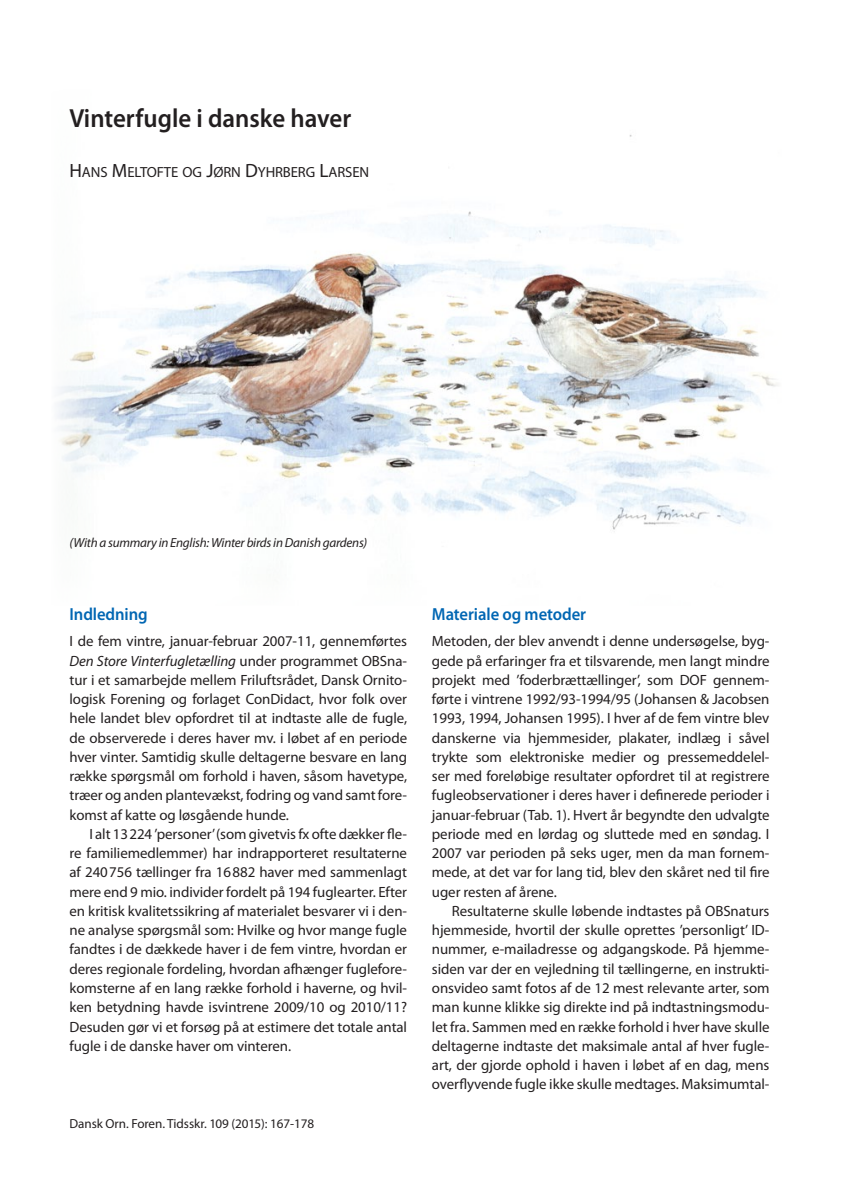
<style>
.page{position:relative;width:844px;height:1191px;background:#fff}
.page>*{position:absolute;margin:0;border:0;box-sizing:border-box;transform-origin:0 0}
.t1{font:600 26.25px "Myriad Pro";color:#231f20;scale:.95 1}
.t2{font:600 17.5px "Myriad Pro";letter-spacing:-.005em;color:#0166b3;scale:.95 1}
.t3{font:14.88px/19.2px "Myriad Pro";letter-spacing:-.005em;color:#231f20;text-align:justify}
.t4{font:14.7px "Myriad Pro";letter-spacing:-.005em;color:#231f20}
.t5{font:italic 13.12px "Myriad Pro";letter-spacing:-.02em;color:#231f20}
.t6{font:13.12px "Myriad Pro";letter-spacing:-.005em;color:#231f20}
.s1{font-size:19.25px}
.s2{font-style:italic}
</style>
<div class="page">
<img style="left:57px;top:135px;width:721px;height:395px">
<h1 class="t1" style="left:69px;top:101px;width:298px">Vinterfugle i danske haver</h1>
<p class="t4" style="left:69px;top:163px;width:301px"><span class="s1">H</span>ANS <span class="s1">M</span>ELTOFTE OG <span class="s1">J</span>ØRN <span class="s1">D</span>YHRBERG <span class="s1">L</span>ARSEN</p>
<p class="t5" style="left:69px;top:534px;width:299px">(With a summary in English: Winter birds in Danish gardens)</p>
<p class="t2" style="left:69px;top:603px;width:84px">Indledning</p>
<p class="t3" style="left:69px;top:631px;width:339px">I de fem vintre, januar-februar 2007-11, gennemførtes <span class="s2">Den Store Vinterfugletælling</span> under programmet OBSna&shy;tur i et samarbejde mellem Friluftsrådet, Dansk Ornito&shy;logisk Forening og forlaget ConDidact, hvor folk over hele landet blev opfordret til at indtaste alle de fugle, de observerede i deres haver mv. i løbet af en periode hver vinter. Samtidig skulle deltagerne besvare en lang række spørgsmål om forhold i haven, såsom havetype, træer og anden plantevækst, fodring og vand samt fore&shy;komst af katte og løsgående hunde.</p>
<p class="t3" style="left:69px;top:824px;width:339px;text-indent:20px">I alt 13224 ’personer’ (som givetvis fx ofte dækker fle&shy;re familiemedlemmer) har indrapporteret resultaterne af 240756 tællinger fra 16882 haver med sammenlagt mere end 9 mio. individer fordelt på 194 fuglearter. Efter en kritisk kvalitetssikring af materialet besvarer vi i den&shy;ne analyse spørgsmål som: Hvilke og hvor mange fugle fandtes i de dækkede haver i de fem vintre, hvordan er deres regionale fordeling, hvordan afhænger fuglefore&shy;komsterne af en lang række forhold i haverne, og hvil&shy;ken betydning havde isvintrene 2009/10 og 2010/11?<br>Desuden gør vi et forsøg på at estimere det totale antal fugle i de danske haver om vinteren.</p>
<p class="t6" style="left:69px;top:1115px;width:246px">Dansk Orn. Foren. Tidsskr. 109 (2015): 167-178</p>
<p class="t2" style="left:432px;top:603px;width:164px">Materiale og metoder</p>
<p class="t3" style="left:432px;top:631px;width:339px">Metoden, der blev anvendt i denne undersøgelse, byg&shy;gede på erfaringer fra et tilsvarende, men langt mindre projekt med ’foderbrættællinger’, som DOF gennem&shy;førte i vintrene 1992/93-1994/95 (Johansen &amp; Jacobsen 1993, 1994, Johansen 1995). I hver af de fem vintre blev danskerne via hjemmesider, plakater, indlæg i såvel trykte som elektroniske medier og pressemeddelel&shy;ser med foreløbige resultater opfordret til at registrere fugleobservationer i deres haver i definerede perioder i januar-februar (Tab. 1). Hvert år begyndte den udvalgte periode med en lørdag og sluttede med en søndag. I 2007 var perioden på seks uger, men da man fornem&shy;mede, at det var for lang tid, blev den skåret ned til fire uger resten af årene.</p>
<p class="t3" style="left:432px;top:901px;width:339px;text-indent:20px">Resultaterne skulle løbende indtastes på OBSnaturs hjemmeside, hvortil der skulle oprettes ’personligt’ ID&shy;nummer, e-mailadresse og adgangskode. På hjemme&shy;siden var der en vejledning til tællingerne, en instrukti&shy;onsvideo samt fotos af de 12 mest relevante arter, som man kunne klikke sig direkte ind på indtastningsmodu&shy;let fra. Sammen med en række forhold i hver have skulle deltagerne indtaste det maksimale antal af hver fugle&shy;art, der gjorde ophold i haven i løbet af en dag, mens overflyvende fugle ikke skulle medtages. Maksimumtal-</p>
</div>
